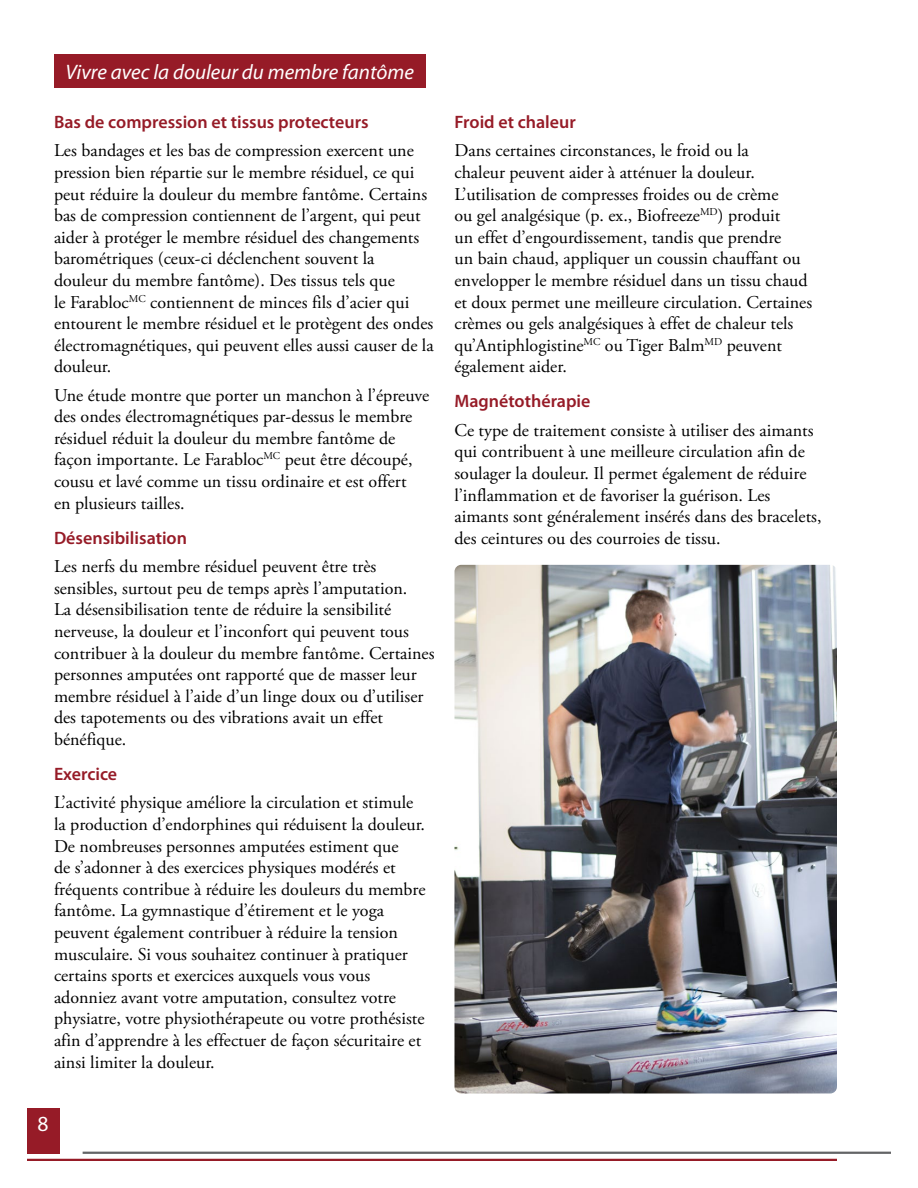
<style>
.page{position:relative;width:918px;height:1188px;background:#fff}
.page>*{position:absolute;margin:0;border:0;box-sizing:border-box;transform-origin:0 0}
.t1{font:21.6px "Myriad Pro";color:#fff}
.t2{font:italic 21px "Myriad Pro";color:#fff}
.t3{font:18px/21.6px "Adobe Garamond Pro";color:#000}
.t4{font:600 18px "Myriad Pro";color:#961b27}
</style>
<div class="page">
<div style="left:54px;top:54px;width:372px;height:33px;background:#961b27"></div>
<div style="left:27px;top:1108px;width:32px;height:46px;background:#961b27"></div>
<hr style="left:27px;top:1159px;width:810px;height:2px;background:#961b27">
<hr style="left:83px;top:1152px;width:808px;height:2px;background:#636466">
<img style="left:454px;top:565px;width:383px;height:529px">
<p class="t2" style="left:65px;top:59px;width:350px">Vivre avec la douleur du membre fantôme</p>
<p class="t4" style="left:54px;top:110px;width:316px">Bas de compression et tissus protecteurs</p>
<p class="t3" style="left:54px;top:140px;width:381px">Les bandages et les bas de compression exercent une pression bien répartie sur le membre résiduel, ce qui peut réduire la douleur du membre fantôme. Certains bas de compression contiennent de l’argent, qui peut aider à protéger le membre résiduel des changements barométriques (ceux-ci déclenchent souvent la<br>douleur du membre fantôme). Des tissus tels que<br>le Farabloc<sup>MC</sup> contiennent de minces fils d’acier qui entourent le membre résiduel et le protègent des ondes électromagnétiques, qui peuvent elles aussi causer de la douleur.</p>
<p class="t3" style="left:54px;top:385px;width:377px">Une étude montre que porter un manchon à l’épreuve des ondes électromagnétiques par-dessus le membre résiduel réduit la douleur du membre fantôme de façon importante. Le Farabloc<sup>MC</sup> peut être découpé, cousu et lavé comme un tissu ordinaire et est offert<br>en plusieurs tailles.</p>
<p class="t4" style="left:54px;top:526px;width:135px">Désensibilisation</p>
<p class="t3" style="left:54px;top:556px;width:382px">Les nerfs du membre résiduel peuvent être très sensibles, surtout peu de temps après l’amputation.<br>La désensibilisation tente de réduire la sensibilité nerveuse, la douleur et l’inconfort qui peuvent tous contribuer à la douleur du membre fantôme. Certaines personnes amputées ont rapporté que de masser leur membre résiduel à l’aide d’un linge doux ou d’utiliser des tapotements ou des vibrations avait un effet bénéfique.</p>
<p class="t4" style="left:54px;top:763px;width:65px">Exercice</p>
<p class="t3" style="left:54px;top:793px;width:373px">L’activité physique améliore la circulation et stimule la production d’endorphines qui réduisent la douleur.<br>De nombreuses personnes amputées estiment que<br>de s’adonner à des exercices physiques modérés et fréquents contribue à réduire les douleurs du membre fantôme. La gymnastique d’étirement et le yoga peuvent également contribuer à réduire la tension musculaire. Si vous souhaitez continuer à pratiquer certains sports et exercices auxquels vous vous adonniez avant votre amputation, consultez votre physiatre, votre physiothérapeute ou votre prothésiste afin d’apprendre à les effectuer de façon sécuritaire et ainsi limiter la douleur.</p>
<p class="t1" style="left:38px;top:1110px;width:13px">8</p>
<p class="t4" style="left:455px;top:110px;width:123px">Froid et chaleur</p>
<p class="t3" style="left:454px;top:140px;width:359px">Dans certaines circonstances, le froid ou la<br>chaleur peuvent aider à atténuer la douleur.<br>L’utilisation de compresses froides ou de crème<br>ou gel analgésique (p. ex., Biofreeze<sup>MD</sup>) produit<br>un effet d’engourdissement, tandis que prendre<br>un bain chaud, appliquer un coussin chauffant ou envelopper le membre résiduel dans un tissu chaud et doux permet une meilleure circulation. Certaines crèmes ou gels analgésiques à effet de chaleur tels qu’Antiphlogistine<sup>MC</sup> ou Tiger Balm<sup>MD</sup> peuvent également aider.</p>
<p class="t4" style="left:454px;top:390px;width:138px">Magnétothérapie</p>
<p class="t3" style="left:454px;top:420px;width:369px">Ce type de traitement consiste à utiliser des aimants qui contribuent à une meilleure circulation afin de soulager la douleur. Il permet également de réduire l’inflammation et de favoriser la guérison. Les aimants sont généralement insérés dans des bracelets, des ceintures ou des courroies de tissu.</p>
</div>
